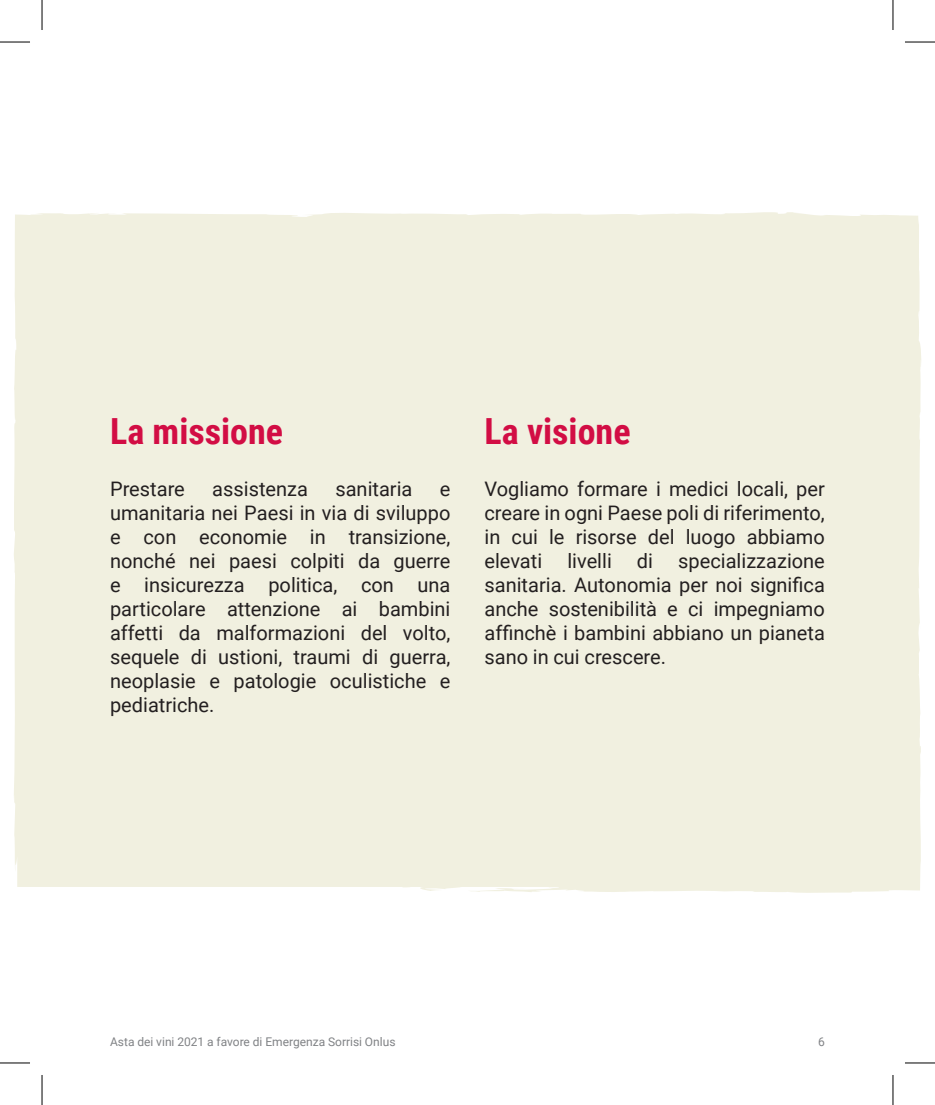
<style>
.page{position:relative;width:935px;height:1105px;background:#fff}
.page>*{position:absolute;margin:0;border:0;box-sizing:border-box;transform-origin:0 0}
.t1{font:700 36px "Roboto Condensed";color:#d20d44}
.t2{font:20px/24px "Roboto";color:#231f20;text-align:justify}
.t3{font:12px "Roboto";color:#808285}
</style>
<div class="page">
<div style="left:14px;top:212px;width:907px;height:681px;background:#f1f0e0"></div>
<hr style="left:0;top:42px;width:30px;height:1px;background:#000">
<hr style="left:904px;top:42px;width:30px;height:1px;background:#000">
<hr style="left:0;top:1062px;width:30px;height:1px;background:#000">
<hr style="left:904px;top:1062px;width:30px;height:1px;background:#000">
<hr style="left:42px;top:0;width:1px;height:30px;background:#000">
<hr style="left:42px;top:1074px;width:1px;height:30px;background:#000">
<hr style="left:892px;top:0;width:1px;height:30px;background:#000">
<hr style="left:892px;top:1074px;width:1px;height:30px;background:#000">
<h1 class="t1" style="left:110px;top:406px;width:174px">La missione</h1>
<p class="t2" style="left:110px;top:476px;width:76px">Prestare</p>
<p class="t2" style="left:212px;top:476px;width:97px">assistenza</p>
<p class="t2" style="left:335px;top:476px;width:79px">sanitaria</p>
<p class="t2" style="left:110px;top:476px;width:342px;text-indent:330px">e umanitaria nei Paesi in via di sviluppo e con economie in transizione, nonché nei paesi colpiti da guerre e insicurezza politica, con una particolare attenzione ai bambini affetti da malformazioni del volto, sequele di ustioni, traumi di guerra, neoplasie e patologie oculistiche e pediatriche.</p>
<h1 class="t1" style="left:484px;top:406px;width:148px">La visione</h1>
<p class="t2" style="left:484px;top:476px;width:342px">Vogliamo formare i medici locali, per creare in ogni Paese poli di riferimento, in cui le risorse del luogo abbiamo elevati</p>
<p class="t2" style="left:484px;top:548px;width:342px;text-indent:194px">specializzazione sanitaria. Autonomia per noi significa anche sostenibilità e ci impegniamo affinchè i bambini abbiano un pianeta sano in cui crescere.</p>
<p class="t2" style="left:567px;top:548px;width:46px">livelli</p>
<p class="t2" style="left:637px;top:548px;width:18px">di</p>
<p class="t3" style="left:110px;top:1033px;width:287px">Asta dei vini 2021 a favore di Emergenza Sorrisi Onlus</p>
<p class="t3" style="left:818px;top:1033px;width:8px">6</p>
</div>
